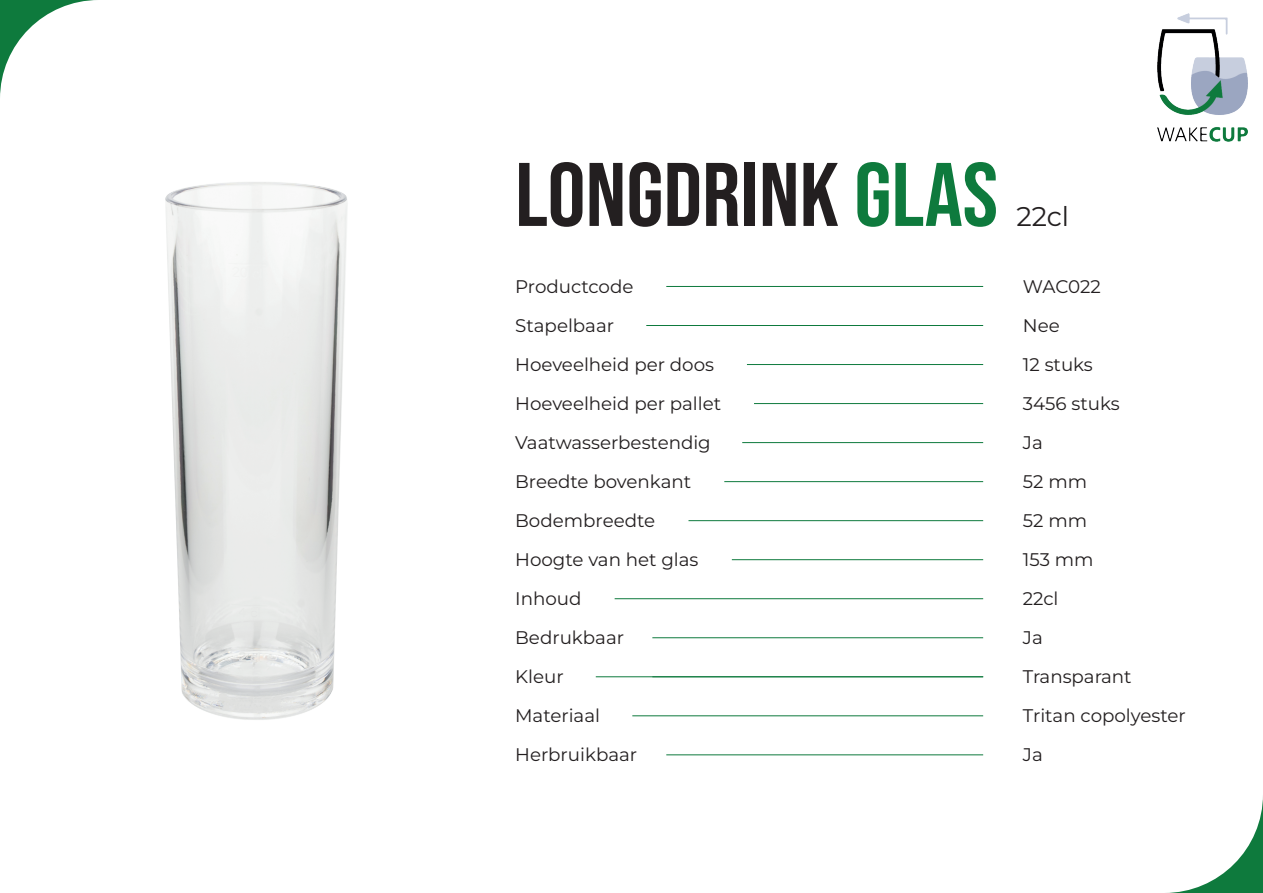
<style>
.page{position:relative;width:1263px;height:893px;background:#fff}
.page>*{position:absolute;margin:0;border:0;box-sizing:border-box;transform-origin:0 0}
.t1{font:90px "Bebas Neue";color:#231f20;scale:1.06 1}
.t2{font:100 27px "Montserrat";color:#231f20}
.t3{font:100 18.3px/39px "Montserrat";color:#231f20}
.s1{color:#0e7a3d}
</style>
<div class="page">
<img style="left:1157px;top:14px;width:90px;height:128px">
<svg style="left:0;top:0;width:96px;height:93px"></svg>
<svg style="left:1167px;top:797px;width:96px;height:96px"></svg>
<img style="left:0;top:93px;width:604px;height:627px">
<hr style="left:646px;top:325px;width:337px;height:1px;background:#0e7a3d">
<hr style="left:666px;top:286px;width:317px;height:1px;background:#0e7a3d">
<hr style="left:747px;top:364px;width:236px;height:1px;background:#0e7a3d">
<hr style="left:754px;top:403px;width:229px;height:1px;background:#0e7a3d">
<hr style="left:742px;top:442px;width:241px;height:1px;background:#0e7a3d">
<hr style="left:724px;top:481px;width:259px;height:1px;background:#0e7a3d">
<hr style="left:688px;top:520px;width:295px;height:1px;background:#0e7a3d">
<hr style="left:732px;top:559px;width:251px;height:1px;background:#0e7a3d">
<hr style="left:615px;top:598px;width:368px;height:1px;background:#0e7a3d">
<hr style="left:652px;top:637px;width:331px;height:1px;background:#0e7a3d">
<hr style="left:632px;top:715px;width:351px;height:1px;background:#0e7a3d">
<hr style="left:596px;top:676px;width:387px;height:1px;background:#0e7a3d">
<hr style="left:666px;top:754px;width:317px;height:1px;background:#0e7a3d">
<h1 class="t1" style="left:515px;top:144px;width:457px">LONGDRINK <span class="s1">GLAS</span></h1>
<h2 class="t2" style="left:1016px;top:198px;width:54px">22cl</h2>
<p class="t3" style="left:515px;top:266px;width:207px">Productcode<br>Stapelbaar<br>Hoeveelheid per doos<br>Hoeveelheid per pallet<br>Vaatwasserbestendig<br>Breedte bovenkant<br>Bodembreedte<br>Hoogte van het glas<br>Inhoud<br>Bedrukbaar<br>Kleur<br>Materiaal<br>Herbruikbaar</p>
<p class="t3" style="left:1023px;top:266px;width:164px">WAC022<br>Nee<br>12 stuks<br>3456 stuks<br>Ja<br>52 mm<br>52 mm<br>153 mm<br>22cl<br>Ja<br>Transparant<br>Tritan copolyester<br>Ja</p>
</div>
